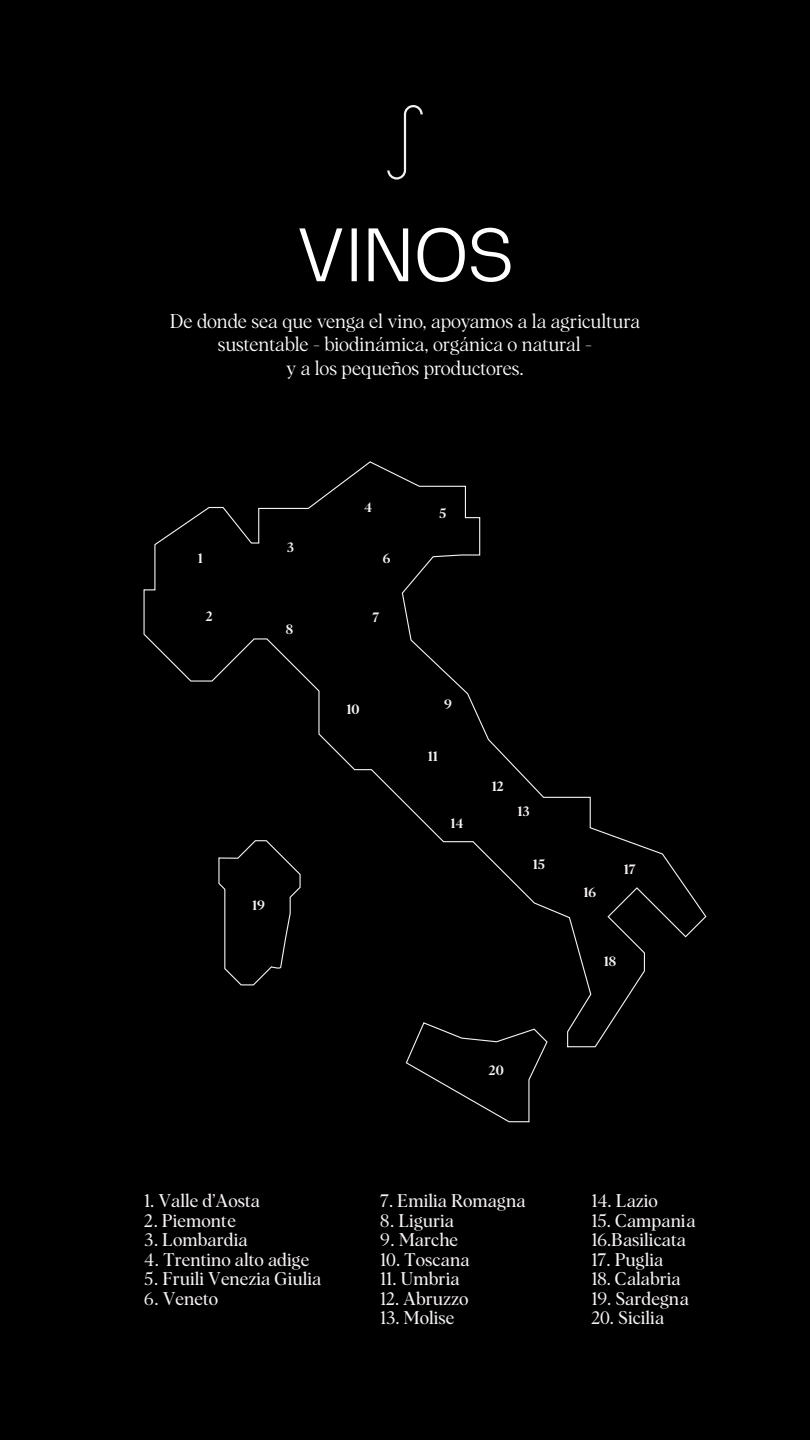
<style>
.page{position:relative;width:810px;height:1440px;background:#000}
.page>*{position:absolute;margin:0;border:0;box-sizing:border-box;transform-origin:0 0}
.t1{font:75px "NB International Light Webfont";color:#fff}
.t2{font:300 19.5px/23.4px "Albra";letter-spacing:-.01em;color:#fff;text-align:center}
.t3{font:18px/19.5px "Albra";color:#f7f2f2}
.t4{font:13.5px "Albra Semi";color:#f7f2f2}
</style>
<div class="page">
<svg style="left:387px;top:105px;width:36px;height:75px"></svg>
<svg style="left:143px;top:461px;width:564px;height:662px"></svg>
<h1 class="t1" style="left:296px;top:213px;width:219px">VINOS</h1>
<p class="t2" style="left:170px;top:308px;width:472px">De donde sea que venga el vino, apoyamos a la agricultura sustentable - biodinámica, orgánica o natural -<br>y a los pequeños productores.</p>
<p class="t4" style="left:198px;top:548px;width:7px">1</p>
<p class="t4" style="left:206px;top:607px;width:8px">2</p>
<p class="t4" style="left:287px;top:537px;width:9px">3</p>
<p class="t4" style="left:286px;top:620px;width:9px">8</p>
<p class="t4" style="left:252px;top:896px;width:14px">19</p>
<p class="t4" style="left:364px;top:498px;width:9px">4</p>
<p class="t4" style="left:439px;top:503px;width:9px">5</p>
<p class="t4" style="left:383px;top:548px;width:9px">6</p>
<p class="t4" style="left:373px;top:607px;width:8px">7</p>
<p class="t4" style="left:346px;top:699px;width:15px">10</p>
<p class="t4" style="left:444px;top:695px;width:9px">9</p>
<p class="t4" style="left:428px;top:746px;width:12px">11</p>
<p class="t4" style="left:450px;top:813px;width:14px">14</p>
<p class="t4" style="left:492px;top:777px;width:13px">12</p>
<p class="t4" style="left:518px;top:801px;width:14px">13</p>
<p class="t4" style="left:533px;top:854px;width:14px">15</p>
<p class="t4" style="left:584px;top:883px;width:14px">16</p>
<p class="t4" style="left:624px;top:860px;width:13px">17</p>
<p class="t4" style="left:604px;top:952px;width:14px">18</p>
<p class="t4" style="left:489px;top:1061px;width:16px">20</p>
<p class="t3" style="left:144px;top:1190px;width:117px">1. Valle d’Aosta</p>
<p class="t3" style="left:144px;top:1210px;width:94px">2. Piemonte</p>
<p class="t3" style="left:144px;top:1229px;width:105px">3. Lombardia</p>
<p class="t3" style="left:144px;top:1249px;width:167px">4. Trentino alto adige</p>
<p class="t3" style="left:144px;top:1268px;width:179px">5. Fruili Venezia Giulia</p>
<p class="t3" style="left:144px;top:1288px;width:76px">6. Veneto</p>
<p class="t3" style="left:380px;top:1190px;width:147px">7. Emilia Romagna</p>
<p class="t3" style="left:380px;top:1210px;width:76px">8. Liguria</p>
<p class="t3" style="left:380px;top:1229px;width:80px">9. Marche</p>
<p class="t3" style="left:380px;top:1249px;width:91px">10. Toscana</p>
<p class="t3" style="left:380px;top:1268px;width:81px">11. Umbria</p>
<p class="t3" style="left:380px;top:1288px;width:90px">12. Abruzzo</p>
<p class="t3" style="left:380px;top:1307px;width:76px">13. Molise</p>
<p class="t3" style="left:591px;top:1190px;width:68px">14. Lazio</p>
<p class="t3" style="left:591px;top:1210px;width:106px">15. Campania<br>16.Basilicata</p>
<p class="t3" style="left:591px;top:1249px;width:73px">17. Puglia</p>
<p class="t3" style="left:591px;top:1268px;width:91px">18. Calabria</p>
<p class="t3" style="left:591px;top:1288px;width:99px">19. Sardegna</p>
<p class="t3" style="left:591px;top:1307px;width:74px">20. Sicilia</p>
</div>
